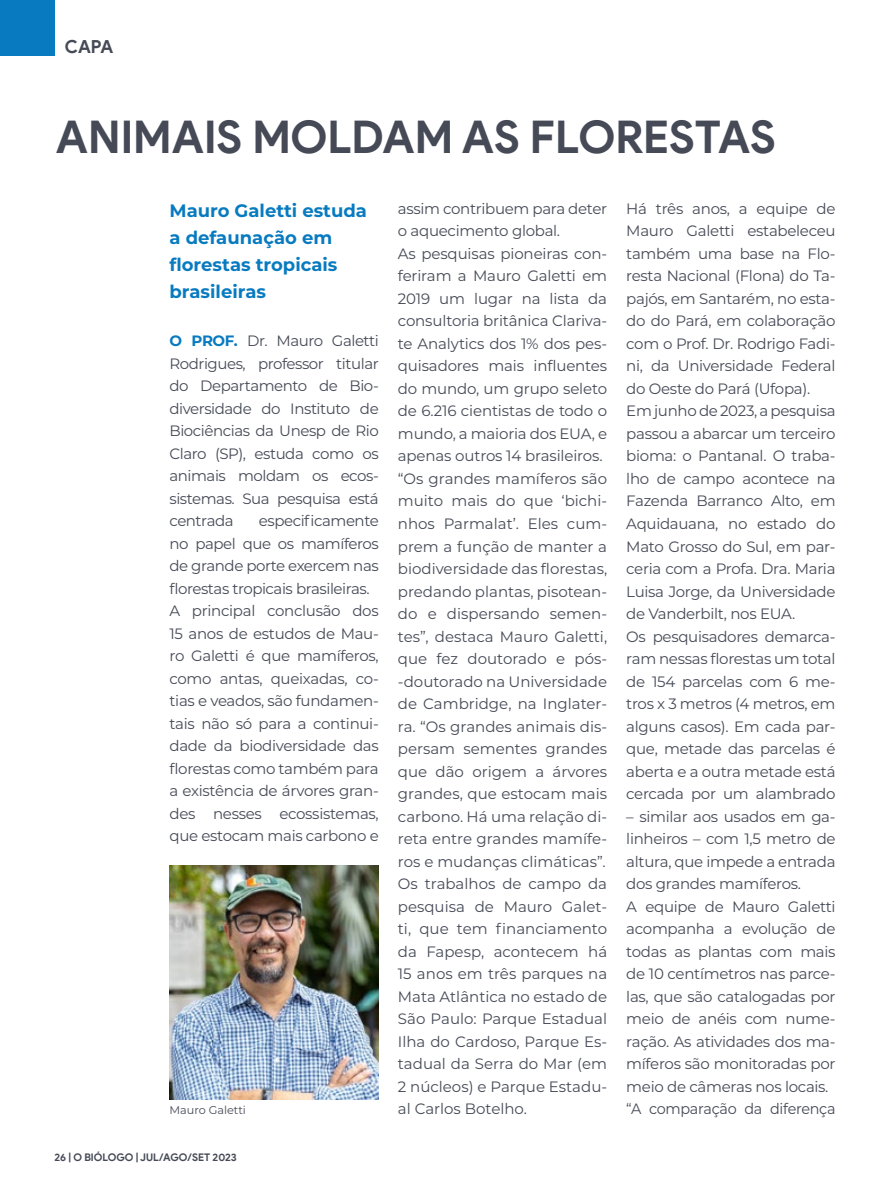
<style>
.page{position:relative;width:893px;height:1191px;background:#fff}
.page>*{position:absolute;margin:0;border:0;box-sizing:border-box;transform-origin:0 0}
.t1{font:700 45px "Product Sans";color:#454a56}
.t2{font:700 18px/27px "Montserrat";color:#087bc0}
.t3{font:700 18px "Product Sans";color:#454a56}
.t4{font:15px/22.5px "Montserrat";letter-spacing:-.02em;color:#454a56}
.t5{font:15px/22.5px "Montserrat";color:#454a56}
.t6{font:15px "Montserrat";letter-spacing:-.02em;color:#454a56;scale:.96 1}
.t7{font:11.25px "Montserrat";color:#454a56}
.t8{font:700 10.5px "Product Sans";color:#454a56}
.s1{font-weight:700;color:#087bc0}
</style>
<div class="page">
<hr style="left:892px;top:0;width:1px;height:1191px;background:#e3e3e3">
<div style="left:0;top:0;width:55px;height:55px;background:#087bc0"></div>
<img style="left:169px;top:865px;width:210px;height:234px">
<p class="t3" style="left:65px;top:36px;width:50px">CAPA</p>
<h1 class="t1" style="left:56px;top:109px;width:722px">ANIMAIS MOLDAM AS FLORESTAS</h1>
<p class="t2" style="left:169px;top:196px;width:199px">Mauro Galetti estuda a defaunação em florestas tropicais brasileiras</p>
<p class="t5" style="left:398px;top:197px;width:211px">assim contribuem para deter o aquecimento global.<br>As pesquisas pioneiras con&shy;feriram a Mauro Galetti em<br>2019 um lugar na lista da consultoria britânica Clariva&shy;te Analytics dos 1% dos pes&shy;quisadores mais influentes do mundo, um grupo seleto de 6.216 cientistas de todo o mundo, a maioria dos EUA, e apenas outros 14 brasileiros. “Os grandes mamíferos são muito mais do que ‘bichi&shy;nhos Parmalat’. Eles cum&shy;prem a função de manter a biodiversidade das florestas, predando plantas, pisotean&shy;do e dispersando semen&shy;tes”, destaca Mauro Galetti, que fez doutorado e pós--doutorado na Universidade de Cambridge, na Inglater&shy;ra. “Os grandes animais dis&shy;persam sementes grandes que dão origem a árvores grandes, que estocam mais carbono. Há uma relação di&shy;reta entre grandes mamífe&shy;ros e mudanças climáticas”.<br>Os trabalhos de campo da pesquisa de Mauro Galet&shy;ti, que tem financiamento da Fapesp, acontecem há<br>15 anos em três parques na<br>Mata Atlântica no estado de<br>São Paulo: Parque Estadual<br>Ilha do Cardoso, Parque Es&shy;tadual da Serra do Mar (em<br>2 núcleos) e Parque Estadu&shy;al Carlos Botelho.</p>
<p class="t4" style="left:626px;top:197px;width:211px">Há três anos, a equipe de<br>Mauro Galetti estabeleceu também uma base na Flo&shy;resta Nacional (Flona) do Ta&shy;pajós, em Santarém, no esta&shy;do do Pará, em colaboração com o Prof. Dr. Rodrigo Fadi&shy;ni, da Universidade Federal do Oeste do Pará (Ufopa).<br>Em junho de 2023, a pesquisa passou a abarcar um terceiro bioma: o Pantanal. O traba&shy;lho de campo acontece na<br>Fazenda Barranco Alto, em<br>Aquidauana, no estado do<br>Mato Grosso do Sul, em par&shy;ceria com a Profa. Dra. Maria<br>Luisa Jorge, da Universidade de Vanderbilt, nos EUA.<br>Os pesquisadores demarca&shy;ram nessas florestas um total de 154 parcelas com 6 me&shy;tros x 3 metros (4 metros, em alguns casos). Em cada par&shy;que, metade das parcelas é aberta e a outra metade está cercada por um alambrado</p>
<p class="t4" style="left:169px;top:329px;width:211px;text-align:justify"><span class="s1">O PROF.</span> Dr. Mauro Galetti Rodrigues, professor titular do Departamento de Bio&shy;diversidade do Instituto de Biociências da Unesp de Rio Claro (SP), estuda como os animais moldam os ecos&shy;sistemas. Sua pesquisa está centrada</p>
<p class="t4" style="left:169px;top:509px;width:211px;text-indent:89px">especificamente no papel que os mamíferos de grande porte exercem nas florestas tropicais brasileiras.<br>A principal conclusão dos<br>15 anos de estudos de Mau&shy;ro Galetti é que mamíferos, como antas, queixadas, co&shy;tias e veados, são fundamen&shy;tais não só para a continui&shy;dade da biodiversidade das florestas como também para a existência de árvores gran&shy;des nesses ecossistemas, que estocam mais carbono e</p>
<p class="t4" style="left:626px;top:804px;width:211px">– similar aos usados em ga&shy;linheiros – com 1,5 metro de altura, que impede a entrada dos grandes mamíferos.<br>A equipe de Mauro Galetti acompanha a evolução de todas as plantas com mais de 10 centímetros nas parce&shy;las, que são catalogadas por meio de anéis com nume&shy;ração. As atividades dos ma&shy;míferos são monitoradas por meio de câmeras nos locais.</p>
<p class="t7" style="left:169px;top:1102px;width:78px">Mauro Galetti</p>
<p class="t6" style="left:626px;top:1098px;width:219px">“A comparação da diferença</p>
<p class="t8" style="left:55px;top:1150px;width:184px">26 | O BIÓLOGO | JUL/AGO/SET 2023</p>
</div>
